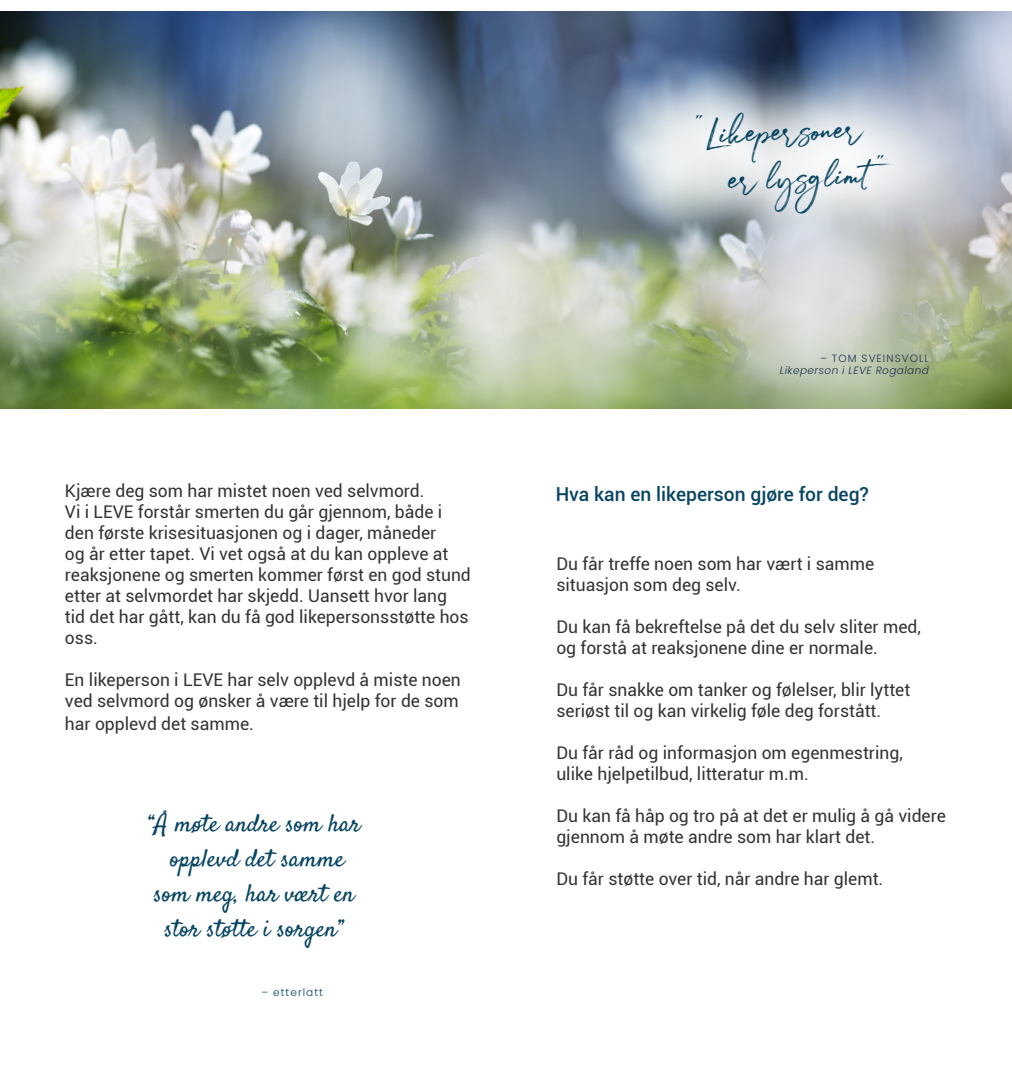
<style>
.page{position:relative;width:1012px;height:1072px;background:#fff}
.page>*{position:absolute;margin:0;border:0;box-sizing:border-box;transform-origin:0 0}
.t1{font:38.5px "Julietta Messie Demo";color:#074563}
.t2{font:24.5px "Satisfy";color:#074563}
.t3{font:500 19.25px "Roboto";color:#074563}
.t4{font:17.5px/21px "Roboto";color:#333}
.t5{font:italic 300 10.5px/12.6px "Poppins";letter-spacing:.04em;color:#1e324d;text-align:right}
.t6{font:300 10.5px "Poppins";letter-spacing:.1em;color:#074563}
.s1{font-style:normal}
</style>
<div class="page">
<img style="left:0;top:11px;width:1012px;height:397px">
<svg style="left:629px;top:39px;width:333px;height:246px;background:#afb9c3"></svg>
<p class="t1" style="left:687px;top:108px;width:176px;rotate:-2deg">"Likepersoner</p>
<p class="t1" style="left:727px;top:153px;width:162px;rotate:-2deg">er lysglimt"</p>
<p class="t5" style="left:780px;top:351px;width:150px"><span class="s1">– TOM SVEINSVOLL<br></span>Likeperson i LEVE Rogaland</p>
<p class="t4" style="left:65px;top:480px;width:361px">Kjære deg som har mistet noen ved selvmord.</p>
<p class="t3" style="left:556px;top:480px;width:315px">Hva kan en likeperson gjøre for deg?</p>
<p class="t4" style="left:65px;top:501px;width:407px">Vi i LEVE forstår smerten du går gjennom, både i den første krisesituasjonen og i dager, måneder<br>og år etter tapet. Vi vet også at du kan oppleve at reaksjonene og smerten kommer først en god stund etter at selvmordet har skjedd. Uansett hvor lang tid det har gått, kan du få god likepersonsstøtte hos oss.</p>
<p class="t4" style="left:65px;top:669px;width:397px">En likeperson i LEVE har selv opplevd å miste noen ved selvmord og ønsker å være til hjelp for de som</p>
<p class="t4" style="left:65px;top:713px;width:190px">har opplevd det samme.</p>
<p class="t4" style="left:556px;top:552px;width:319px">Du får treffe noen som har vært i samme</p>
<p class="t4" style="left:556px;top:573px;width:186px">situasjon som deg selv.</p>
<p class="t4" style="left:556px;top:615px;width:366px">Du kan få bekreftelse på det du selv sliter med, og forstå at reaksjonene dine er normale.</p>
<p class="t4" style="left:556px;top:678px;width:355px">Du får snakke om tanker og følelser, blir lyttet</p>
<p class="t4" style="left:556px;top:699px;width:326px">seriøst til og kan virkelig føle deg forstått.</p>
<p class="t4" style="left:556px;top:741px;width:348px">Du får råd og informasjon om egenmestring,</p>
<p class="t4" style="left:556px;top:762px;width:254px">ulike hjelpetilbud, litteratur m.m.</p>
<p class="t4" style="left:556px;top:804px;width:391px">Du kan få håp og tro på at det er mulig å gå videre</p>
<p class="t4" style="left:556px;top:825px;width:320px">gjennom å møte andre som har klart det.</p>
<p class="t4" style="left:556px;top:867px;width:328px">Du får støtte over tid, når andre har glemt.</p>
<p class="t2" style="left:147px;top:807px;width:214px">“Å møte andre som har</p>
<p class="t2" style="left:170px;top:842px;width:176px">opplevd det samme</p>
<p class="t2" style="left:153px;top:877px;width:203px">som meg, har vært en</p>
<p class="t2" style="left:164px;top:912px;width:181px">stor støtte i sorgen”</p>
<p class="t6" style="left:261px;top:986px;width:63px">– etterlatt</p>
</div>
